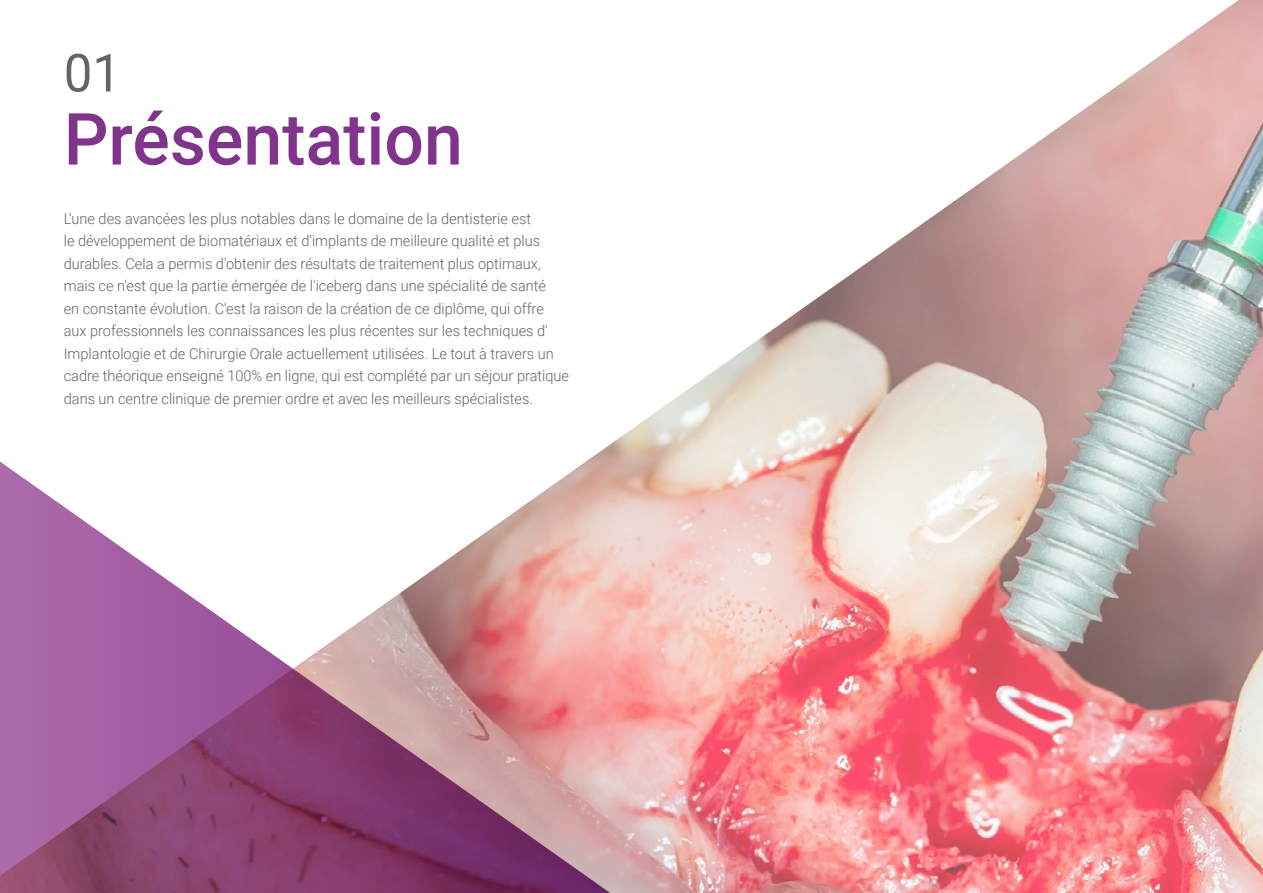
<style>
.page{position:relative;width:1263px;height:893px;background:#fff}
.page>*{position:absolute;margin:0;border:0;box-sizing:border-box;transform-origin:0 0}
.t1{font:500 72px "Roboto";color:#80348b}
.t2{font:52.5px "Roboto";color:#61646a}
.t3{font:300 15px/22.5px "Roboto";color:#61646a}
</style>
<div class="page">
<img style="left:608px;top:0;width:655px;height:893px">
<svg style="left:0;top:446px;width:640px;height:447px"></svg>
<h2 class="t2" style="left:64px;top:36px;width:59px">01</h2>
<h1 class="t1" style="left:64px;top:89px;width:401px">Présentation</h1>
<p class="t3" style="left:64px;top:207px;width:507px">L'une des avancées les plus notables dans le domaine de la dentisterie est<br>le développement de biomatériaux et d'implants de meilleure qualité et plus durables. Cela a permis d'obtenir des résultats de traitement plus optimaux, mais ce n'est que la partie émergée de l'iceberg dans une spécialité de santé<br>en constante évolution. C'est la raison de la création de ce diplôme, qui offre aux professionnels les connaissances les plus récentes sur les techniques d' Implantologie et de Chirurgie Orale actuellement utilisées. Le tout à travers un cadre théorique enseigné 100% en ligne, qui est complété par un séjour pratique dans un centre clinique de premier ordre et avec les meilleurs spécialistes.</p>
</div>
